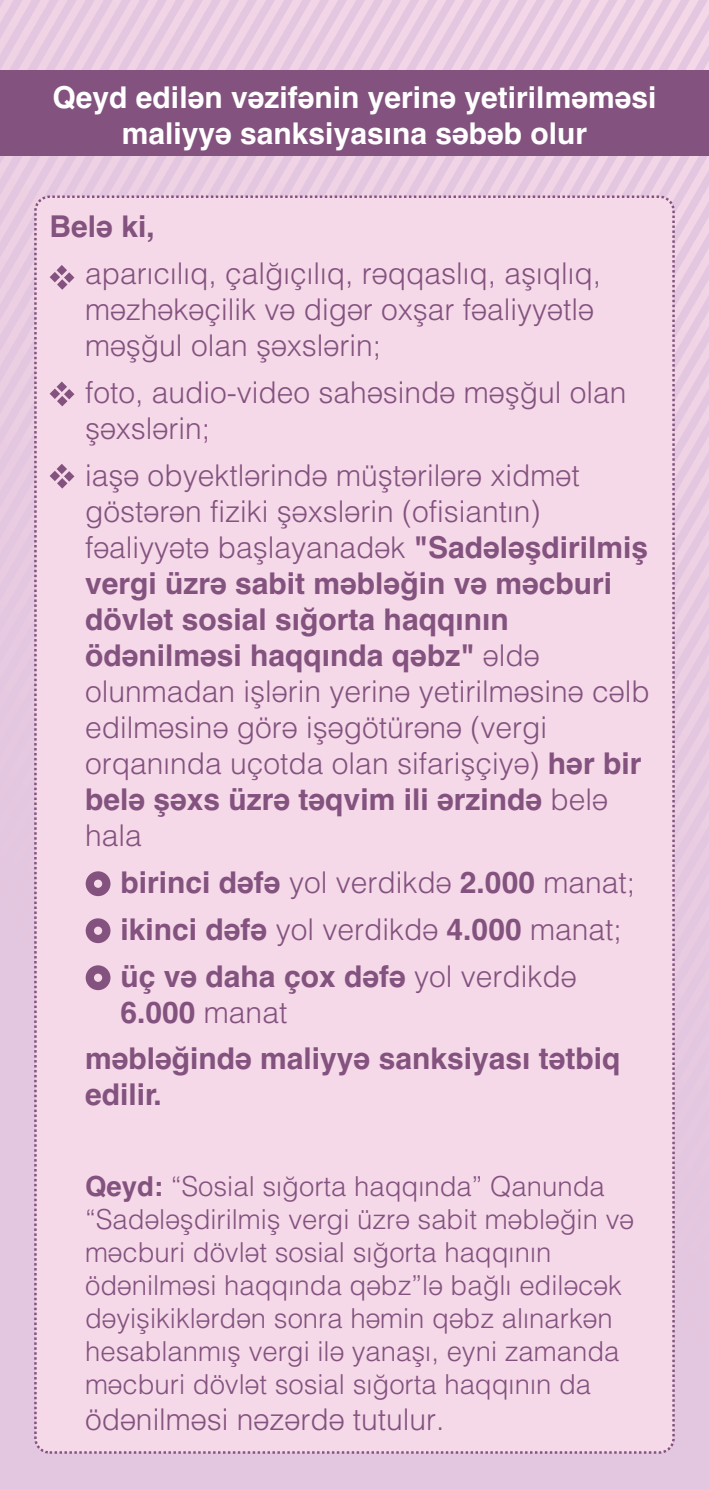
<style>
.page{position:relative;width:709px;height:1489px;background:#fff}
.page>*{position:absolute;margin:0;border:0;box-sizing:border-box;transform-origin:0 0}
.t1{font:300 30px/36px "Helvetica";color:#83527f}
.t2{font:700 30px/46.8px "Helvetica";color:#83527f}
.t3{font:700 30px/36px "Helvetica";color:#fff;text-align:center}
.t4{font:300 27.5px/33px "Helvetica";color:#83527f}
.s1{font-weight:700}
.s2{font-weight:300}
</style>
<div class="page">
<img style="left:0;top:0;width:709px;height:1488px">
<div style="left:34px;top:195px;width:640px;height:1258px;background:#f5d9e8;border:2px dashed #83527f;border-radius:14px"></div>
<div style="left:0;top:71px;width:709px;height:85px;background:#83527f"></div>
<svg style="left:50px;top:265px;width:24px;height:25px"></svg>
<svg style="left:50px;top:464px;width:24px;height:24px"></svg>
<svg style="left:50px;top:381px;width:24px;height:25px"></svg>
<svg style="left:86px;top:918px;width:24px;height:25px"></svg>
<svg style="left:86px;top:871px;width:24px;height:25px"></svg>
<svg style="left:86px;top:965px;width:24px;height:25px"></svg>
<p class="t3" style="left:53px;top:82px;width:605px">Qeyd edilən vəzifənin yerinə yetirilməməsi maliyyə sanksiyasına səbəb olur</p>
<p class="t2" style="left:50px;top:206px;width:107px">Belə ki,</p>
<p class="t1" style="left:85px;top:258px;width:517px">aparıcılıq, çalğıçılıq, rəqqaslıq, aşıqlıq, məzhəkəçilik və digər oxşar fəaliyyətlə məşğul olan şəxslərin;</p>
<p class="t1" style="left:85px;top:377px;width:543px">foto, audio-video sahəsində məşğul olan şəxslərin;</p>
<p class="t1" style="left:85px;top:460px;width:566px">iaşə obyektlərində müştərilərə xidmət göstərən fiziki şəxslərin (ofisiantın) fəaliyyətə başlayanadək <span class="s1">"Sadələşdirilmiş vergi üzrə sabit məbləğin və məcburi dövlət sosial sığorta haqqının ödənilməsi haqqında qəbz"</span> əldə olunmadan işlərin yerinə yetirilməsinə cəlb edilməsinə görə işəgötürənə (vergi orqanında uçotda olan sifarişçiyə) <span class="s1">hər bir belə şəxs üzrə təqvim ili ərzində</span> belə hala</p>
<p class="t2" style="left:120px;top:861px;width:516px">birinci dəfə <span class="s2">yol verdikdə</span> 2.000 <span class="s2">manat; </span>ikinci dəfə <span class="s2">yol verdikdə</span> 4.000 <span class="s2">manat; </span>üç və daha çox dəfə <span class="s2">yol verdikdə</span></p>
<p class="t2" style="left:85px;top:991px;width:537px;text-indent:35px">6.000 <span class="s2">manat<br></span>məbləğində maliyyə sanksiyası tətbiq</p>
<p class="t2" style="left:85px;top:1073px;width:78px">edilir.</p>
<p class="t4" style="left:85px;top:1172px;width:550px"><span class="s1">Qeyd:</span> “Sosial sığorta haqqında” Qanunda “Sadələşdirilmiş vergi üzrə sabit məbləğin və məcburi dövlət sosial sığorta haqqının ödənilməsi haqqında qəbz”lə bağlı ediləcək dəyişikiklərdən sonra həmin qəbz alınarkən hesablanmış vergi ilə yanaşı, eyni zamanda məcburi dövlət sosial sığorta haqqının da</p>
<p class="t1" style="left:85px;top:1403px;width:361px">ödənilməsi nəzərdə tutulur.</p>
</div>
